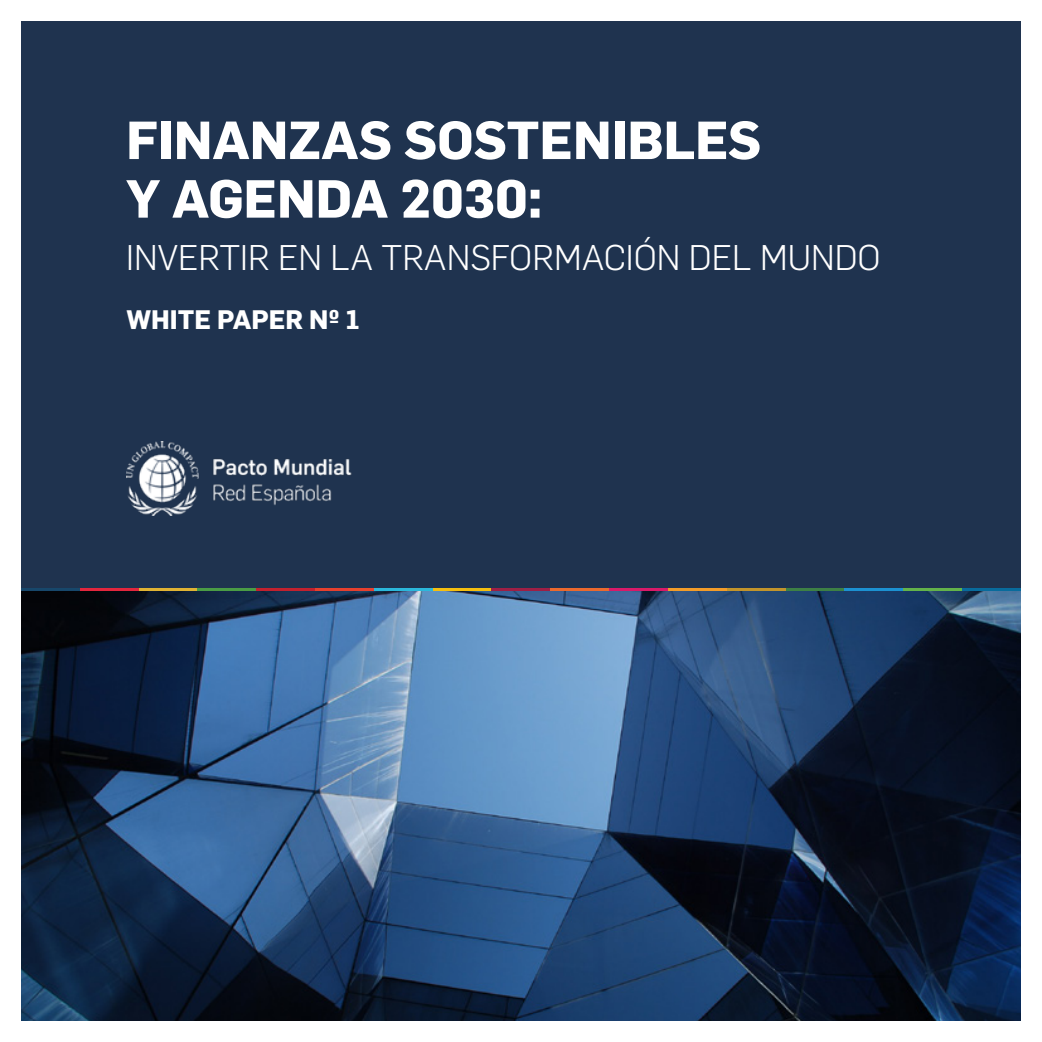
<style>
.page{position:relative;width:1042px;height:1042px;background:#fff}
.page>*{position:absolute;margin:0;border:0;box-sizing:border-box;transform-origin:0 0}
.t1{font:700 52.5px/58.6px "Flama";color:#fff}
.t2{font:300 35px "Flama";color:#fff}
.t3{font:700 26.25px "Flama";color:#fff}
</style>
<div class="page">
<div style="left:21px;top:21px;width:1000px;height:567px;background:#1f334f"></div>
<img style="left:126px;top:441px;width:226px;height:75px">
<svg style="left:21px;top:588px;width:59px;height:4px"></svg>
<svg style="left:80px;top:588px;width:59px;height:4px"></svg>
<svg style="left:139px;top:588px;width:58px;height:4px"></svg>
<svg style="left:197px;top:588px;width:59px;height:4px"></svg>
<svg style="left:256px;top:588px;width:59px;height:4px"></svg>
<svg style="left:315px;top:588px;width:59px;height:4px"></svg>
<svg style="left:374px;top:588px;width:59px;height:4px"></svg>
<svg style="left:433px;top:588px;width:58px;height:4px"></svg>
<svg style="left:491px;top:588px;width:59px;height:4px"></svg>
<svg style="left:550px;top:588px;width:59px;height:4px"></svg>
<svg style="left:609px;top:588px;width:59px;height:4px"></svg>
<svg style="left:668px;top:588px;width:59px;height:4px"></svg>
<svg style="left:727px;top:588px;width:58px;height:4px"></svg>
<svg style="left:785px;top:588px;width:59px;height:4px"></svg>
<svg style="left:844px;top:588px;width:59px;height:4px"></svg>
<svg style="left:903px;top:588px;width:59px;height:4px"></svg>
<svg style="left:962px;top:588px;width:59px;height:4px"></svg>
<img style="left:21px;top:592px;width:1000px;height:429px">
<h1 class="t1" style="left:126px;top:107px;width:636px">FINANZAS SOSTENIBLES<br>Y AGENDA 2030:</h1>
<p class="t2" style="left:126px;top:234px;width:756px">INVERTIR EN LA TRANSFORMACIÓN DEL MUNDO</p>
<p class="t3" style="left:126px;top:301px;width:235px">WHITE PAPER Nº 1</p>
</div>
